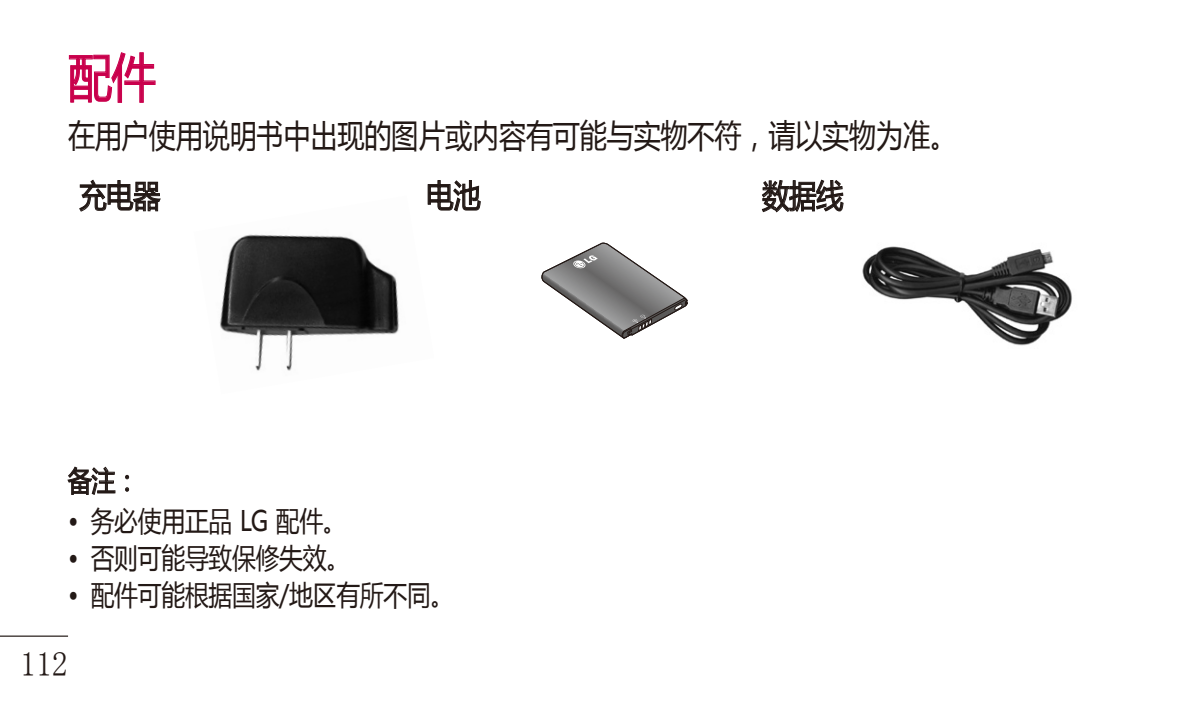
<style>
.page{position:relative;width:1191px;height:715px;background:#fff}
.page>*{position:absolute;margin:0;border:0;box-sizing:border-box;transform-origin:0 0}
.Head_01{font:52px "Microsoft Ya Hei";color:#c9004c;scale:.85 1}
.t1{font:34px "Sim Sun";color:#231916;scale:.95 1}
.main{font:32px "Microsoft Ya Hei";letter-spacing:-.01em;color:#231916;scale:.85 1}
.main_Step_Dot{font:28px "Microsoft Ya Hei";letter-spacing:-.01em;color:#231916;scale:.85 1}
.tip_text{font:28px "Microsoft Ya Hei";color:#231916;scale:.85 1}
</style>
<div class="page">
<hr style="left:0;top:635px;width:68px;height:1px;background:#231916">
<svg style="left:79px;top:179px;width:82px;height:33px"></svg>
<svg style="left:427px;top:180px;width:54px;height:32px"></svg>
<svg style="left:761px;top:179px;width:83px;height:34px"></svg>
<svg style="left:67px;top:466px;width:49px;height:29px"></svg>
<svg style="left:125px;top:474px;width:5px;height:18px"></svg>
<img style="left:219px;top:195px;width:215px;height:176px">
<svg style="left:69px;top:52px;width:87px;height:51px"></svg>
<img style="left:862px;top:246px;width:210px;height:100px">
<svg style="left:541px;top:243px;width:147px;height:95px"></svg>
<p class="Head_01" style="left:68px;top:42px;width:104px">配件</p>
<p class="main" style="left:68px;top:113px;width:1047px">在用户使用说明书中出现的图片或内容有可能与实物不符，请以实物为准。</p>
<p class="main" style="left:79px;top:174px;width:97px">充电器</p>
<p class="main" style="left:426px;top:174px;width:65px">电池</p>
<p class="main" style="left:762px;top:174px;width:97px">数据线</p>
<p class="tip_text" style="left:68px;top:461px;width:85px">备注：</p>
<p class="main_Step_Dot" style="left:68px;top:502px;width:329px">• 务必使用正品 LG 配件。</p>
<p class="main_Step_Dot" style="left:68px;top:539px;width:333px">• 否则可能导致保修失效。</p>
<p class="main_Step_Dot" style="left:68px;top:576px;width:456px">• 配件可能根据国家/地区有所不同。</p>
<p class="t1" style="left:20px;top:646px;width:52px">112</p>
</div>
